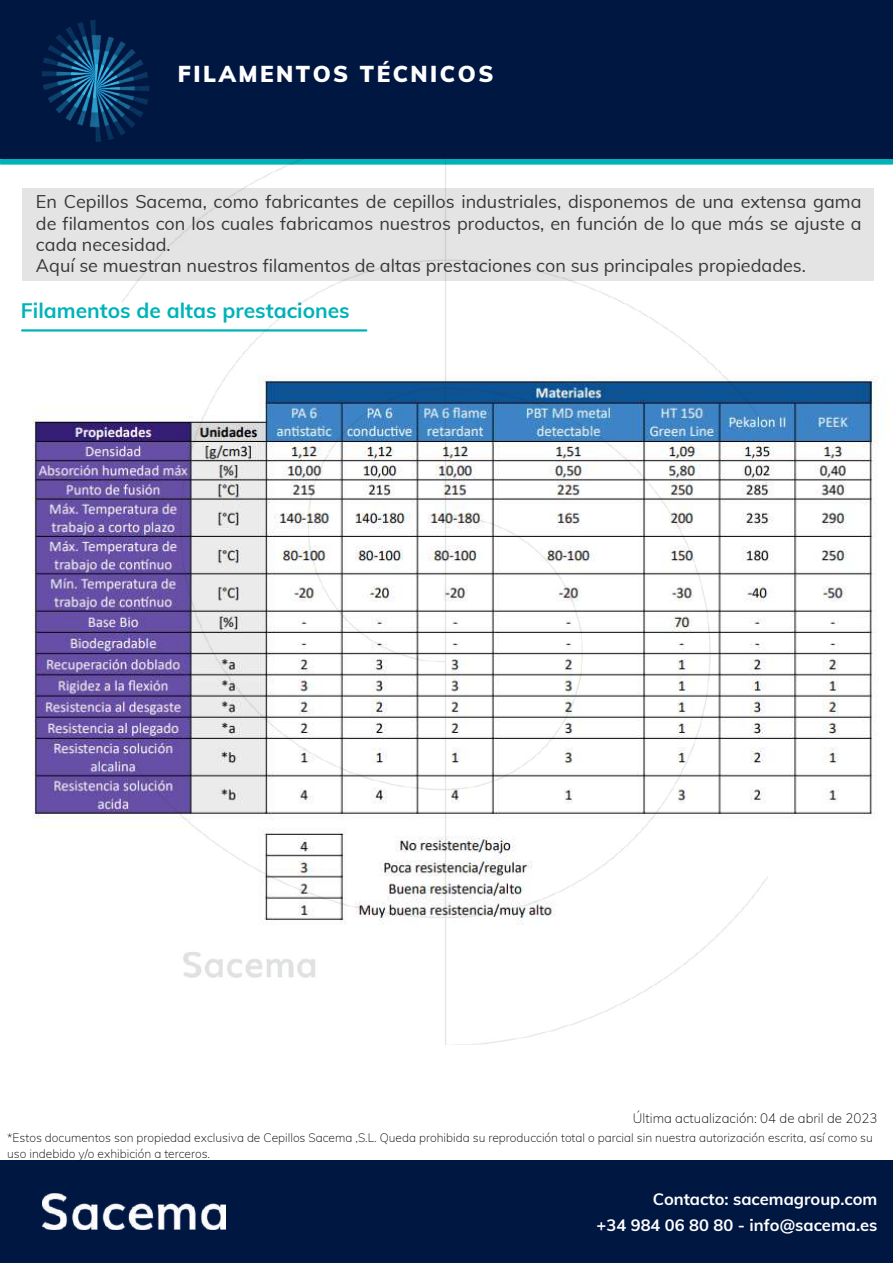
<style>
.page{position:relative;width:893px;height:1264px;background:#fff}
.page>*{position:absolute;margin:0;border:0;box-sizing:border-box;transform-origin:0 0}
.t1{font:900 22.5px "Muli";letter-spacing:.11em;color:#fff}
.t2{font:700 21px "Muli";color:#00b3b9}
.t3{font:18px/21.3px "Muli";color:#383838}
.t4{font:700 16.5px/25.8px "Muli";color:#fff;text-align:right}
.t5{font:200 13.35px "Muli";color:#000}
.t6{font:200 12px/16px "Muli";color:#000}
</style>
<div class="page">
<div style="left:0;top:0;width:892px;height:159px;background:#001742"></div>
<img style="left:42px;top:20px;width:108px;height:122px">
<div style="left:1px;top:159px;width:891px;height:6px;background:#00b3b9"></div>
<div style="left:22px;top:188px;width:851px;height:92px;background:#e4e4e4"></div>
<div style="left:0;top:1160px;width:892px;height:102px;background:#001742"></div>
<img style="left:42px;top:1193px;width:183px;height:36px">
<hr style="left:22px;top:329px;width:344px;height:2px;background:#00b3b9">
<img style="left:32px;top:376px;width:847px;height:503px">
<img style="left:122px;top:159px;width:645px;height:885px">
<p class="t1" style="left:178px;top:60px;width:317px">FILAMENTOS TÉCNICOS</p>
<p class="t3" style="left:36px;top:191px;width:827px">En Cepillos Sacema, como fabricantes de cepillos industriales, disponemos de una extensa gama de filamentos con los cuales fabricamos nuestros productos, en función de lo que más se ajuste a cada necesidad.<br>Aquí se muestran nuestros filamentos de altas prestaciones con sus principales propiedades.</p>
<p class="t2" style="left:21px;top:297px;width:330px">Filamentos de altas prestaciones</p>
<p class="t5" style="left:633px;top:1109px;width:246px">Última actualización: 04 de abril de 2023</p>
<p class="t6" style="left:7px;top:1129px;width:867px">*Estos documentos son propiedad exclusiva de Cepillos Sacema ,S.L. Queda prohibida su reproducción total o parcial sin nuestra autorización escrita, así como su uso indebido y/o exhibición a terceros.</p>
<p class="t4" style="left:596px;top:1185px;width:282px">Contacto: sacemagroup.com<br>+34 984 06 80 80 - info@sacema.es</p>
</div>
